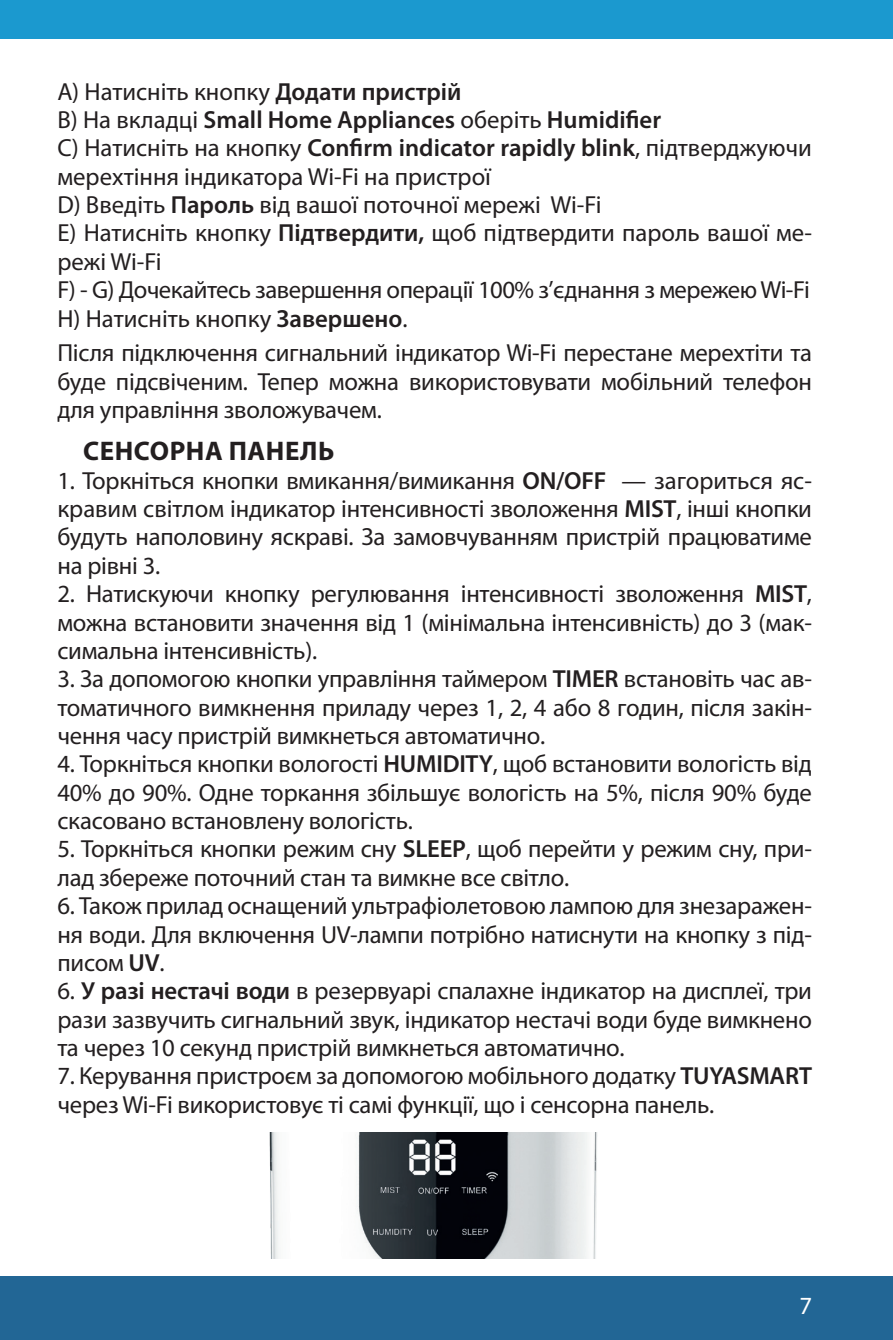
<style>
.page{position:relative;width:893px;height:1340px;background:#fff}
.page>*{position:absolute;margin:0;border:0;box-sizing:border-box;transform-origin:0 0}
.титул{font:700 27px "Myriad Pro";letter-spacing:.02em;color:#231f20}
.t1{font:24.75px/28.3px "Myriad Pro";letter-spacing:-.01em;color:#231f20;text-align:justify}
.t2{font:600 24.75px "Myriad Pro";color:#231f20}
.t3{font:24.75px "Myriad Pro";color:#fff}
.s1{font-weight:600}
.s2{font-weight:400}
</style>
<div class="page">
<div style="left:0;top:0;width:893px;height:38px;background:#1b99cf"></div>
<div style="left:0;top:1276px;width:893px;height:63px;background:#226695"></div>
<img style="left:269px;top:1132px;width:328px;height:126px">
<p class="t1" style="left:57px;top:77px;width:406px">A) Натисніть кнопку <span class="s1">Додати пристрій</span></p>
<p class="t2" style="left:57px;top:104px;width:605px"><span class="s2">B) На вкладці</span> Small Home Appliances <span class="s2">оберіть</span> Humidifier</p>
<p class="t1" style="left:57px;top:133px;width:756px">С) Натисніть на кнопку <span class="s1">Confirm indicator rapidly blink</span>, підтверджуючи мерехтіння індикатора Wi-Fi на пристрої</p>
<p class="t1" style="left:57px;top:190px;width:546px">D) Введіть <span class="s1">Пароль</span> від вашої поточної мережі Wi-Fi</p>
<p class="t1" style="left:57px;top:218px;width:756px">E) Натисніть кнопку <span class="s1">Підтвердити,</span> щоб підтвердити пароль вашої ме&shy;режі Wi-Fi</p>
<p class="t1" style="left:57px;top:275px;width:754px">F) - G) Дочекайтесь завершення операції 100% з’єднання з мережею Wi-Fi</p>
<p class="t1" style="left:57px;top:304px;width:352px">H) Натисніть кнопку <span class="s1">Завершено</span>.</p>
<p class="t1" style="left:57px;top:338px;width:756px">Після підключення сигнальний індикатор Wi-Fi перестане мерехтіти та буде підсвіченим. Тепер можна використовувати мобільний телефон для управління зволожувачем.</p>
<p class="титул" style="left:83px;top:433px;width:253px">СЕНСОРНА ПАНЕЛЬ</p>
<p class="t1" style="left:57px;top:466px;width:756px">1. Торкніться кнопки вмикання/вимикання <span class="s1">ON/OFF</span> — загориться яс&shy;кравим світлом індикатор інтенсивності зволоження <span class="s1">MIST</span>, інші кнопки будуть наполовину яскраві. За замовчуванням пристрій працюватиме на рівні 3.</p>
<p class="t1" style="left:57px;top:579px;width:756px">2. Натискуючи кнопку регулювання інтенсивності зволоження <span class="s1">MIST</span>, можна встановити значення від 1 (мінімальна інтенсивність) до 3 (мак&shy;симальна інтенсивність).</p>
<p class="t1" style="left:57px;top:664px;width:756px">3. За допомогою кнопки управління таймером <span class="s1">TIMER</span> встановіть час ав&shy;томатичного вимкнення приладу через 1, 2, 4 або 8 годин, після закін&shy;чення часу пристрій вимкнеться автоматично.</p>
<p class="t1" style="left:57px;top:749px;width:756px">4. Торкніться кнопки вологості <span class="s1">HUMIDITY</span>, щоб встановити вологість від 40% до 90%. Одне торкання збільшує вологість на 5%, після 90% буде скасовано встановлену вологість.</p>
<p class="t1" style="left:57px;top:834px;width:756px">5. Торкніться кнопки режим сну <span class="s1">SLEEP</span>, щоб перейти у режим сну, при&shy;лад збереже поточний стан та вимкне все світло.</p>
<p class="t1" style="left:57px;top:891px;width:756px">6. Також прилад оснащений ультрафіолетовою лампою для знезаражен&shy;ня води. Для включення UV-лампи потрібно натиснути на кнопку з під&shy;писом <span class="s1">UV</span>.</p>
<p class="t1" style="left:57px;top:976px;width:756px">6. <span class="s1">У разі нестачі води</span> в резервуарі спалахне індикатор на дисплеї, три рази зазвучить сигнальний звук, індикатор нестачі води буде вимкнено та через 10 секунд пристрій вимкнеться автоматично.</p>
<p class="t1" style="left:57px;top:1061px;width:756px">7. Керування пристроєм за допомогою мобільного додатку <span class="s1">TUYASMART </span>через Wi-Fi використовує ті самі функції, що і сенсорна панель.</p>
<p class="t3" style="left:799px;top:1290px;width:14px">7</p>
</div>
